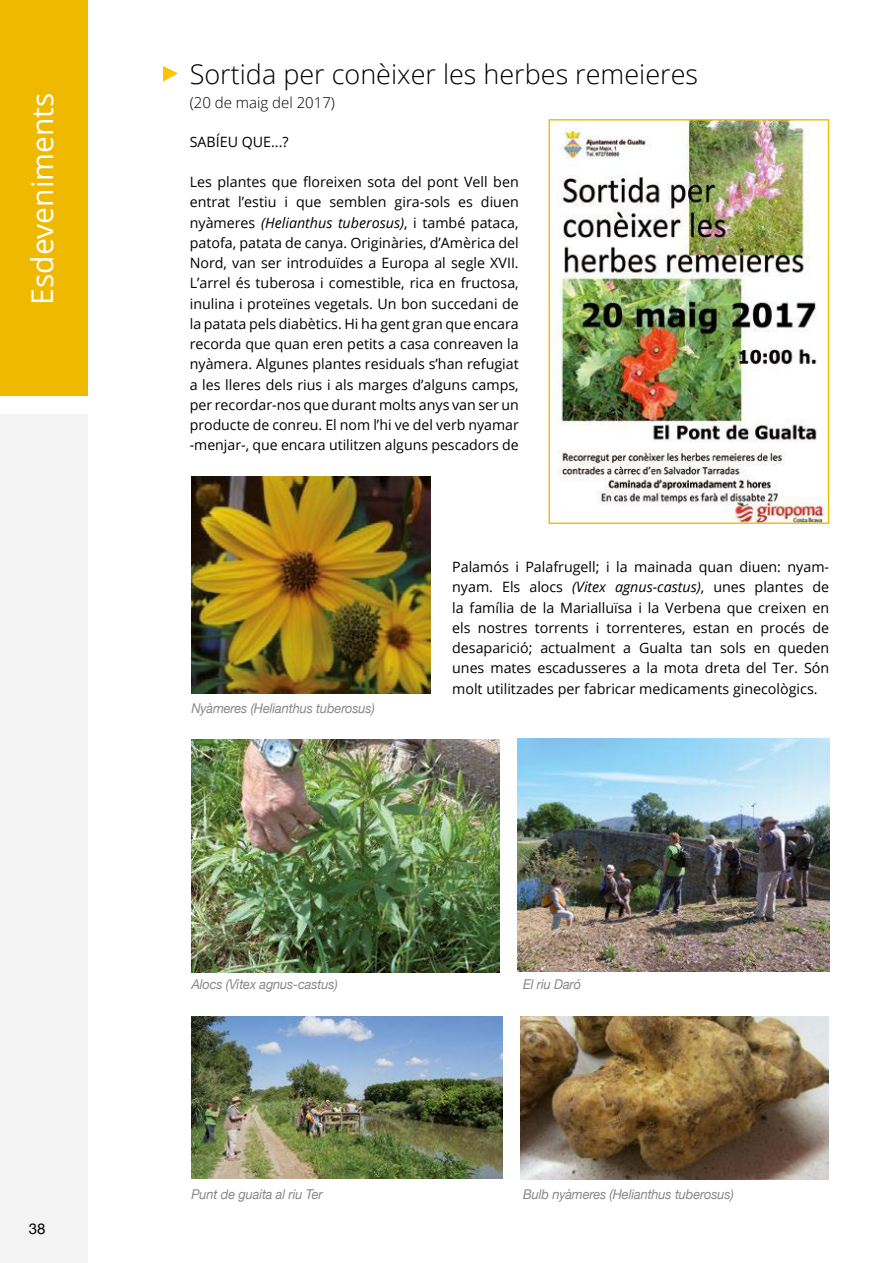
<style>
.page{position:relative;width:893px;height:1263px;background:#fff}
.page>*{position:absolute;margin:0;border:0;box-sizing:border-box;transform-origin:0 0}
.t1{font:30px "Open Sans";color:#fff}
.t2{font:300 27px "Open Sans";color:#000}
.t3{font:300 15px "Open Sans";color:#000}
.t4{font:15px "Helvetica Neue";color:#000}
.t5{font:14.25px/20.2px "Open Sans";color:#000;text-align:justify}
.t6{font:italic 13.5px "Helvetica Neue";letter-spacing:-.01em;color:#878786;scale:.95 1}
.s1{font-style:italic}
</style>
<div class="page">
<div style="left:0;top:415px;width:88px;height:848px;background:#f3f3f3"></div>
<div style="left:0;top:0;width:87px;height:396px;background:#efb900"></div>
<svg style="left:163px;top:66px;width:15px;height:16px"></svg>
<img style="left:191px;top:739px;width:308px;height:233px">
<img style="left:518px;top:738px;width:311px;height:234px">
<img style="left:555px;top:121px;width:271px;height:401px">
<div style="left:549px;top:119px;width:280px;height:405px;border:1px solid #efb900"></div>
<img style="left:520px;top:1017px;width:309px;height:163px">
<img style="left:191px;top:476px;width:240px;height:218px">
<img style="left:191px;top:1017px;width:311px;height:162px">
<h1 class="t1" style="left:22px;top:305px;width:214px;rotate:-90deg">Esdeveniments</h1>
<p class="t4" style="left:29px;top:1217px;width:18px">38</p>
<h2 class="t2" style="left:190px;top:56px;width:510px">Sortida per conèixer les herbes remeieres</h2>
<p class="t3" style="left:190px;top:93px;width:147px">(20 de maig del 2017)</p>
<p class="t5" style="left:190px;top:132px;width:100px">SABÍEU QUE...?</p>
<p class="t5" style="left:190px;top:172px;width:331px">Les plantes que floreixen sota del pont Vell ben entrat l’estiu i que semblen gira-sols es diuen nyàmeres <span class="s1">(Helianthus tuberosus)</span>, i també pataca, patofa, patata de canya. Originàries, d’Amèrica del Nord, van ser introduïdes a Europa al segle XVII.<br>L’arrel és tuberosa i comestible, rica en fructosa, inulina i proteïnes vegetals. Un bon succedani de la patata pels diabètics. Hi ha gent gran que encara recorda que quan eren petits a casa conreaven la nyàmera. Algunes plantes residuals s’han refugiat a les lleres dels rius i als marges d’alguns camps, per recordar-nos que durant molts anys van ser un producte de conreu. El nom l’hi ve del verb nyamar -menjar-, que encara utilitzen alguns pescadors de</p>
<p class="t6" style="left:191px;top:698px;width:195px">Nyàmeres (Helianthus tuberosus)</p>
<p class="t5" style="left:452px;top:556px;width:379px">Palamós i Palafrugell; i la mainada quan diuen: nyam&shy;nyam. Els alocs <span class="s1">(Vitex agnus-castus)</span>, unes plantes de la família de la Marialluïsa i la Verbena que creixen en els nostres torrents i torrenteres, estan en procés de desaparició; actualment a Gualta tan sols en queden unes mates escadusseres a la mota dreta del Ter. Són molt utilitzades per fabricar medicaments ginecològics.</p>
<p class="t6" style="left:191px;top:975px;width:156px">Alocs (Vitex agnus-castus)</p>
<p class="t6" style="left:191px;top:1185px;width:140px">Punt de guaita al riu Ter</p>
<p class="t6" style="left:523px;top:975px;width:63px">El riu Daró</p>
<p class="t6" style="left:523px;top:1185px;width:223px">Bulb nyàmeres (Helianthus tuberosus)</p>
</div>
